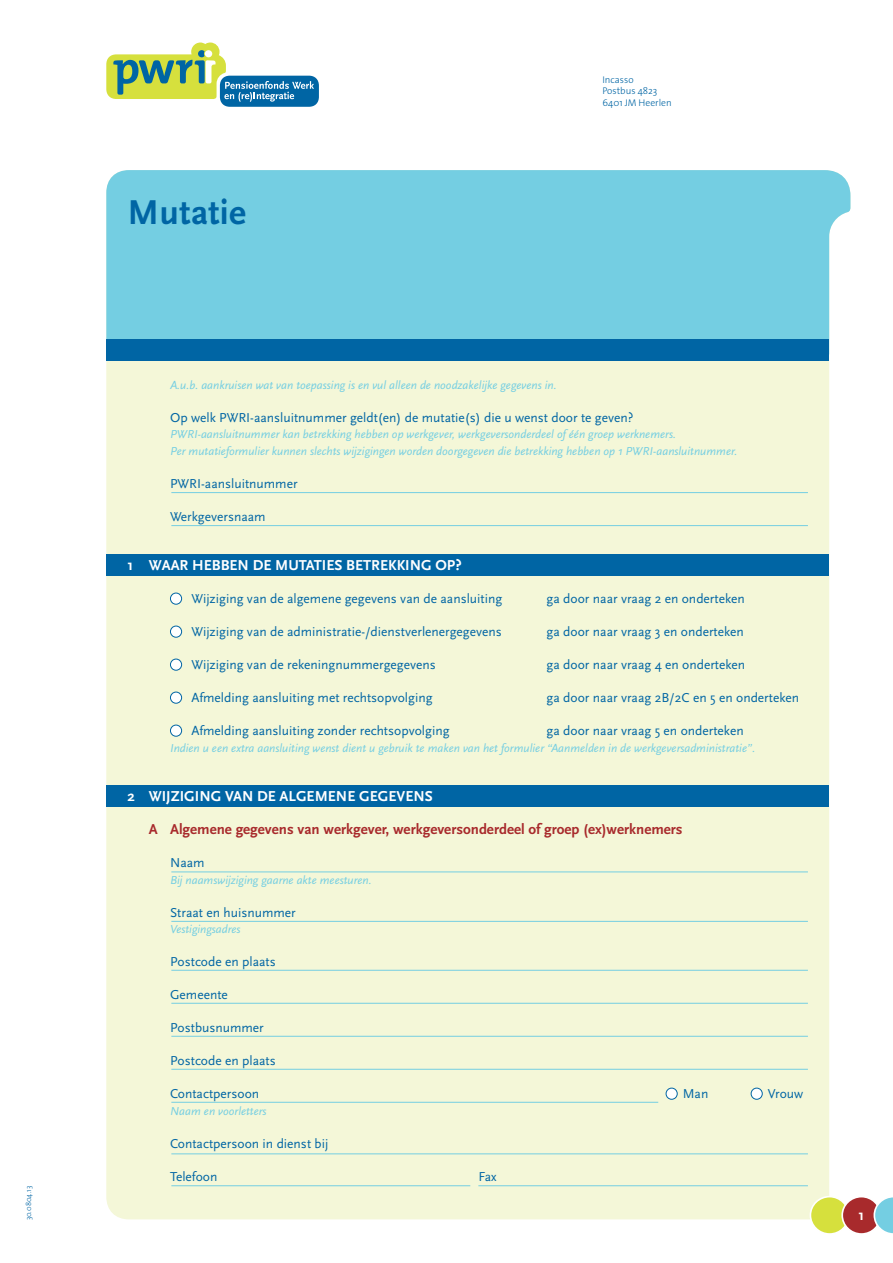
<style>
.page{position:relative;width:893px;height:1263px;background:#fff}
.page>*{position:absolute;margin:0;border:0;box-sizing:border-box;transform-origin:0 0}
.t1{font:700 36px "Scala Sans";color:#0065a4}
.t2{font:700 15px "Scala Sans";color:#a82a2c}
.t3{font:700 15px "Scala Sans";color:#fff}
.t4{font:13.5px "Scala Sans";color:#0065a4}
.t5{font:italic 12px/16.5px "Scala Sans";color:#74cee2}
.t6{font:300 9.75px/11.7px "The Sans";color:#0065a4}
.t7{font:300 7.5px "The Sans";color:#0065a4}
</style>
<div class="page">
<div style="left:106px;top:354px;width:724px;height:865px;background:#f4f7d8"></div>
<div style="left:106px;top:170px;width:745px;height:184px;background:#74cee2"></div>
<div style="left:220px;top:76px;width:99px;height:31px;background:#0065a4;border-radius:10px"></div>
<svg style="left:106px;top:43px;width:208px;height:59px"></svg>
<div style="left:810px;top:1196px;width:39px;height:39px;background:#d6e03d;border:2px solid #fff;border-radius:50%"></div>
<div style="left:841px;top:1196px;width:40px;height:39px;background:#a82a2c;border:2px solid #fff;border-radius:50%"></div>
<svg style="left:873px;top:1197px;width:20px;height:37px"></svg>
<div style="left:106px;top:340px;width:723px;height:21px;background:#0065a4"></div>
<div style="left:106px;top:554px;width:723px;height:21px;background:#0065a4"></div>
<div style="left:106px;top:786px;width:723px;height:21px;background:#0065a4"></div>
<div style="left:170px;top:593px;width:12px;height:11px;background:#fff;border-radius:50%"></div>
<div style="left:170px;top:593px;width:12px;height:12px;border:1px solid #0065a4;border-radius:50%"></div>
<div style="left:170px;top:626px;width:12px;height:11px;background:#fff;border-radius:50%"></div>
<div style="left:170px;top:626px;width:12px;height:12px;border:1px solid #0065a4;border-radius:50%"></div>
<div style="left:170px;top:659px;width:12px;height:11px;background:#fff;border-radius:50%"></div>
<div style="left:170px;top:659px;width:12px;height:12px;border:1px solid #0065a4;border-radius:50%"></div>
<div style="left:170px;top:692px;width:12px;height:11px;background:#fff;border-radius:50%"></div>
<div style="left:170px;top:692px;width:12px;height:12px;border:1px solid #0065a4;border-radius:50%"></div>
<div style="left:170px;top:725px;width:12px;height:11px;background:#fff;border-radius:50%"></div>
<div style="left:170px;top:725px;width:12px;height:12px;border:1px solid #0065a4;border-radius:50%"></div>
<div style="left:666px;top:1088px;width:11px;height:11px;background:#fff;border-radius:50%"></div>
<div style="left:666px;top:1088px;width:12px;height:12px;border:1px solid #0065a4;border-radius:50%"></div>
<div style="left:751px;top:1088px;width:11px;height:11px;background:#fff;border-radius:50%"></div>
<div style="left:751px;top:1088px;width:12px;height:12px;border:1px solid #0065a4;border-radius:50%"></div>
<hr style="left:171px;top:492px;width:637px;height:1px;background:#74cee2">
<hr style="left:171px;top:525px;width:637px;height:1px;background:#74cee2">
<hr style="left:171px;top:871px;width:637px;height:1px;background:#74cee2">
<hr style="left:171px;top:921px;width:637px;height:1px;background:#74cee2">
<hr style="left:171px;top:970px;width:637px;height:1px;background:#74cee2">
<hr style="left:171px;top:1003px;width:637px;height:1px;background:#74cee2">
<hr style="left:171px;top:1036px;width:637px;height:1px;background:#74cee2">
<hr style="left:171px;top:1069px;width:637px;height:1px;background:#74cee2">
<hr style="left:171px;top:1102px;width:487px;height:1px;background:#74cee2">
<hr style="left:171px;top:1153px;width:637px;height:1px;background:#74cee2">
<hr style="left:171px;top:1185px;width:299px;height:1px;background:#74cee2">
<hr style="left:478px;top:1185px;width:330px;height:1px;background:#74cee2">
<p class="t7" style="left:22px;top:1220px;width:36px;rotate:-90deg">30.0804.13</p>
<h1 class="t1" style="left:128px;top:192px;width:120px">Mutatie</h1>
<p class="t6" style="left:602px;top:73px;width:71px">Incasso<br>Postbus 4823<br>6401 JM Heerlen</p>
<p class="t5" style="left:170px;top:377px;width:388px">A.u.b. aankruisen wat van toepassing is en vul alleen de noodzakelijke gegevens in.</p>
<p class="t4" style="left:170px;top:410px;width:465px">Op welk PWRI-aansluitnummer geldt(en) de mutatie(s) die u wenst door te geven?</p>
<p class="t5" style="left:170px;top:426px;width:569px">PWRI-aansluitnummer kan betrekking hebben op werkgever, werkgeversonderdeel of één groep werknemers.<br>Per mutatieformulier kunnen slechts wijzigingen worden doorgegeven die betrekking hebben op 1 PWRI-aansluitnummer.</p>
<p class="t4" style="left:170px;top:476px;width:129px">PWRI-aansluitnummer</p>
<p class="t4" style="left:170px;top:509px;width:97px">Werkgeversnaam</p>
<p class="t3" style="left:128px;top:557px;width:336px">1 Waar hebben de m utaties betrekking op?</p>
<p class="t4" style="left:191px;top:591px;width:312px">Wijziging van de algemene gegevens van de aansluiting</p>
<p class="t4" style="left:547px;top:591px;width:200px">ga door naar vraag 2 en onderteken</p>
<p class="t4" style="left:191px;top:624px;width:312px">Wijziging van de administratie-/dienstverlenergegevens</p>
<p class="t4" style="left:547px;top:624px;width:199px">ga door naar vraag 3 en onderteken</p>
<p class="t4" style="left:191px;top:657px;width:246px">Wijziging van de rekeningnummergegevens</p>
<p class="t4" style="left:547px;top:657px;width:200px">ga door naar vraag 4 en onderteken</p>
<p class="t4" style="left:191px;top:690px;width:243px">Afmelding aansluiting met rechtsopvolging</p>
<p class="t4" style="left:547px;top:690px;width:254px">ga door naar vraag 2B/2C en 5 en onderteken</p>
<p class="t4" style="left:191px;top:723px;width:260px">Afmelding aansluiting zonder rechtsopvolging</p>
<p class="t4" style="left:547px;top:723px;width:199px">ga door naar vraag 5 en onderteken</p>
<p class="t5" style="left:170px;top:740px;width:587px">Indien u een extra aansluiting wenst dient u gebruik te maken van het formulier “Aanmelden in de werkgeversadministratie”.</p>
<p class="t3" style="left:128px;top:788px;width:307px">2 Wijziging van de algem ene gegevens</p>
<p class="t2" style="left:128px;top:821px;width:17px">A</p>
<p class="t2" style="left:161px;top:821px;width:523px">Algemene gegevens van werkgever, werkgeversonderdeel of groep (ex)werknemers</p>
<p class="t4" style="left:170px;top:855px;width:36px">Naam</p>
<p class="t5" style="left:170px;top:872px;width:203px">Bij naamswijziging gaarne akte meesturen.</p>
<p class="t4" style="left:170px;top:905px;width:127px">Straat en huisnummer</p>
<p class="t5" style="left:170px;top:921px;width:72px">Vestigingsadres</p>
<p class="t4" style="left:170px;top:954px;width:107px">Postcode en plaats</p>
<p class="t4" style="left:170px;top:987px;width:59px">Gemeente</p>
<p class="t4" style="left:170px;top:1020px;width:95px">Postbusnummer</p>
<p class="t4" style="left:170px;top:1053px;width:107px">Postcode en plaats</p>
<p class="t4" style="left:170px;top:1086px;width:91px">Contactpersoon</p>
<p class="t4" style="left:683px;top:1086px;width:27px">Man</p>
<p class="t4" style="left:768px;top:1086px;width:37px">Vrouw</p>
<p class="t5" style="left:170px;top:1103px;width:98px">Naam en voorletters</p>
<p class="t4" style="left:170px;top:1136px;width:160px">Contactpersoon in dienst bij</p>
<p class="t4" style="left:170px;top:1169px;width:49px">Telefoon</p>
<p class="t4" style="left:479px;top:1169px;width:19px">Fax</p>
<p class="t3" style="left:858px;top:1207px;width:7px">1</p>
</div>
